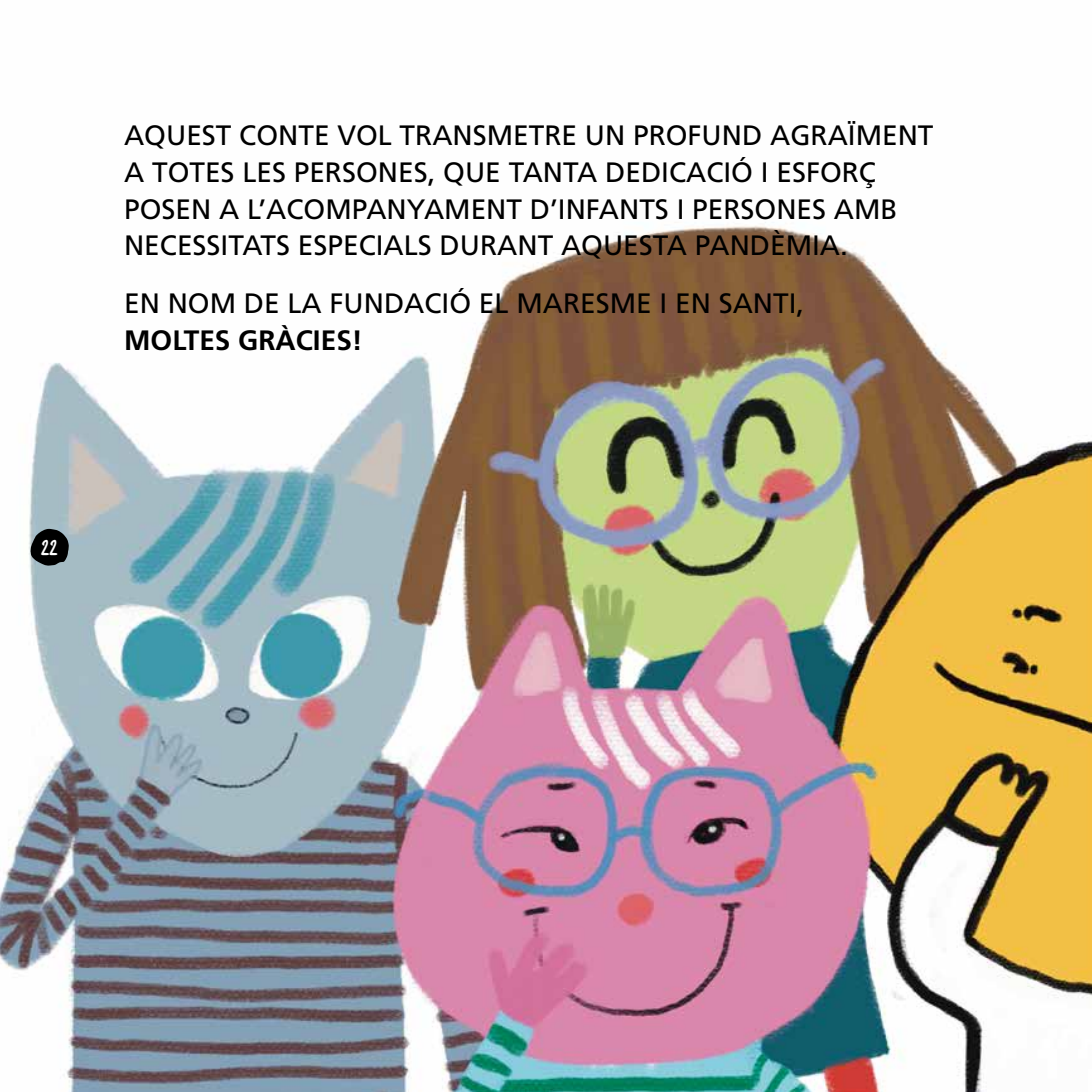
<style>
.page{position:relative;width:1092px;height:1092px;background:#fff}
.page>*{position:absolute;margin:0;border:0;box-sizing:border-box;transform-origin:0 0}
.t1{font:28px/36.8px "Frutiger LT Std";color:#000}
.t2{font:700 28px "Frutiger LT Std";color:#000}
.t3{font:24.5px "Trash Hand";color:#fff}
</style>
<div class="page">
<img style="left:0;top:222px;width:1091px;height:869px">
<svg style="left:30px;top:529px;width:39px;height:36px"></svg>
<p class="t1" style="left:124px;top:117px;width:810px">AQUEST CONTE VOL TRANSMETRE UN PROFUND AGRAÏMENT A TOTES LES PERSONES, QUE TANTA DEDICACIÓ I ESFORÇ POSEN A L’ACOMPANYAMENT D’INFANTS I PERSONES AMB NECESSITATS ESPECIALS DURANT AQUESTA PANDÈMIA.</p>
<p class="t1" style="left:124px;top:285px;width:681px">EN NOM DE LA FUNDACIÓ EL MARESME I EN SANTI,</p>
<p class="t2" style="left:124px;top:324px;width:240px">MOLTES GRÀCIES!</p>
<p class="t3" style="left:41px;top:535px;width:19px">22</p>
</div>
